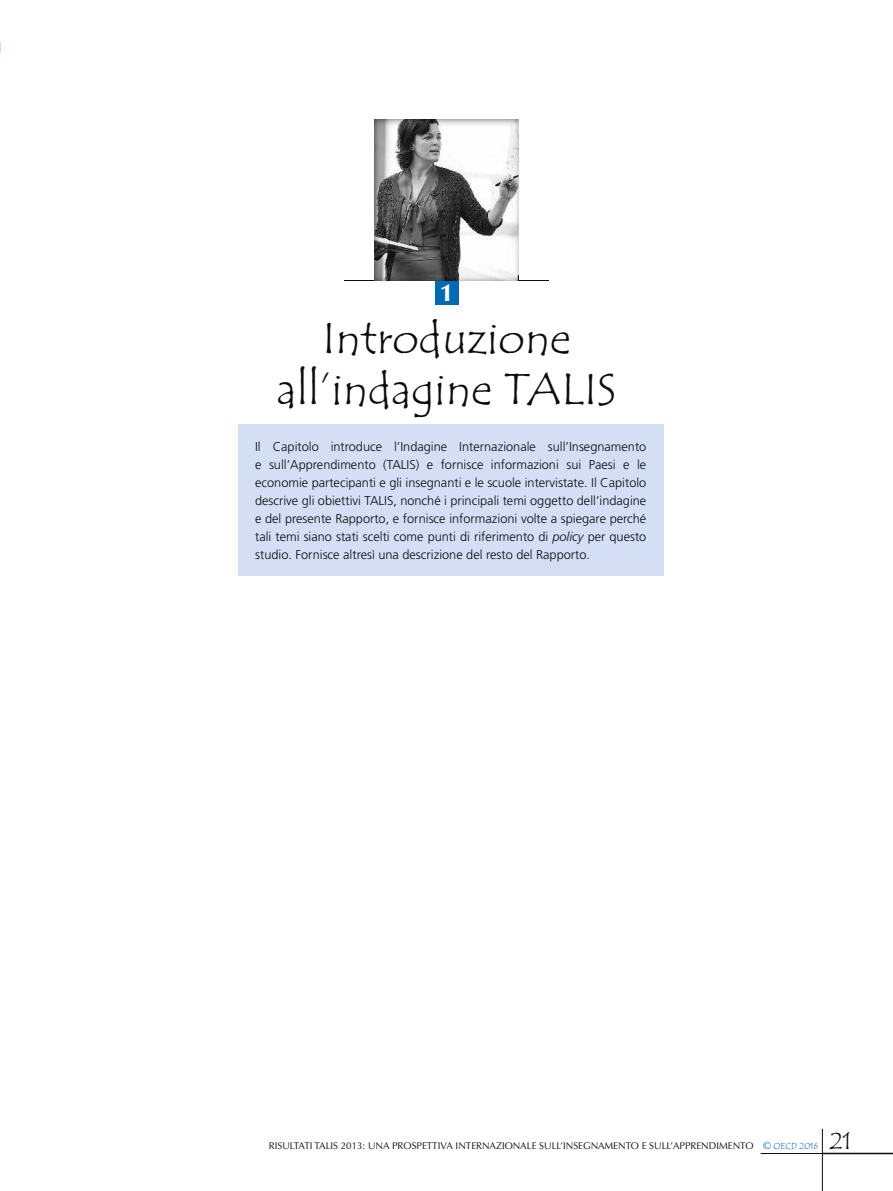
<style>
.page{position:relative;width:893px;height:1191px;background:#fff}
.page>*{position:absolute;margin:0;border:0;box-sizing:border-box;transform-origin:0 0}
.t1{font:45px/51px "Tempus Sans ITC";color:#0a0b0b;text-align:center}
.t2{font:24px "Tempus Sans ITC";color:#0a0b0b}
.t3{font:900 24px "Optima LT Std";color:#fefefe}
.t4{font:300 12.75px/18px "Frutiger LT Std";color:#0a0b0b;text-align:justify}
.t5{font:9.75px "Optima LT Std";color:#0a0b0b}
.s1{font-style:italic}
.s2{font-size:10.5px;color:#0069b3}
.s3{font-family:"Tempus Sans ITC";font-size:9px;color:#0069b3}
</style>
<div class="page">
<hr style="left:344px;top:280px;width:205px;height:1px;background:#0a0b0b">
<hr style="left:822px;top:1128px;width:1px;height:63px;background:#0a0b0b">
<hr style="left:761px;top:1153px;width:61px;height:1px;background:#0a0b0b">
<hr style="left:822px;top:1152px;width:71px;height:2px;background:#0a0b0b">
<img style="left:374px;top:119px;width:145px;height:161px">
<img style="left:374px;top:280px;width:145px;height:1px">
<div style="left:435px;top:281px;width:23px;height:23px;background:#0069b3"></div>
<div style="left:238px;top:424px;width:425px;height:152px;background:#d4dff6"></div>
<h2 class="t3" style="left:440px;top:278px;width:13px">1</h2>
<h1 class="t1" style="left:277px;top:313px;width:340px">Introduzione all’indagine TALIS</h1>
<p class="t4" style="left:255px;top:438px;width:393px">Il Capitolo introduce l’Indagine Internazionale sull’Insegnamento e sull’Apprendimento (TALIS) e fornisce informazioni sui Paesi e le economie partecipanti e gli insegnanti e le scuole intervistate. Il Capitolo descrive gli obiettivi TALIS, nonché i principali temi oggetto dell’indagine e del presente Rapporto, e fornisce informazioni volte a spiegare perché tali temi siano stati scelti come punti di riferimento di <span class="s1">policy</span> per questo studio. Fornisce altresì una descrizione del resto del Rapporto.</p>
<p class="t5" style="left:269px;top:1140px;width:551px">RISULTATI TALIS 2013: UNA PROSPETTIVA INTERNAZIONALE SULL’INSEGNAMENTO E SULL’APPRENDIMENTO <span class="s2">©</span> <span class="s3">OECD 2016</span></p>
<h2 class="t2" style="left:830px;top:1125px;width:24px">21</h2>
</div>
